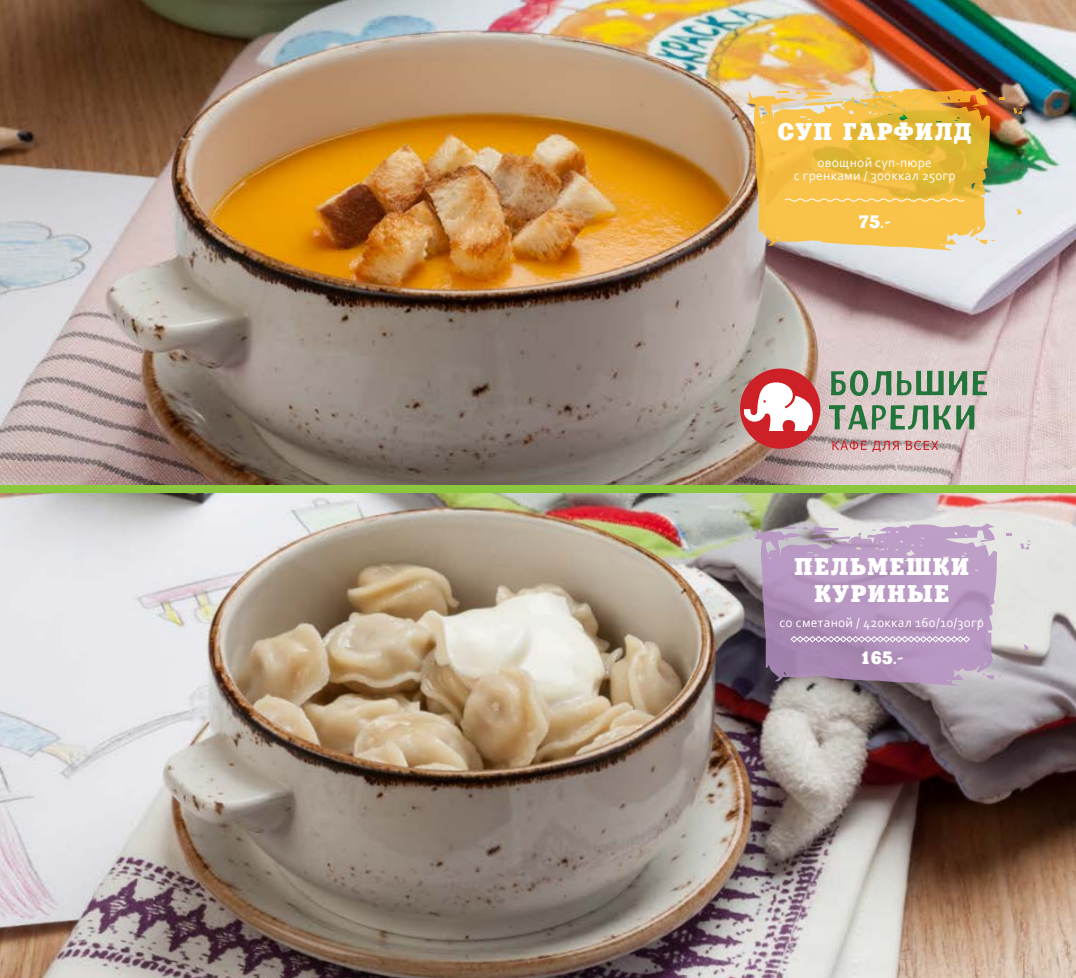
<style>
.page{position:relative;width:1076px;height:978px;background:#fff}
.page>*{position:absolute;margin:0;border:0;box-sizing:border-box;transform-origin:0 0}
.t1{font:700 24px/27px "Xenia";letter-spacing:.05em;color:#fff}
.t2{font:18px "Xenia C";color:#fff}
.t3{font:13.5px/13.5px "Corbel";letter-spacing:.02em;color:#fff;text-align:center}
.s1{font-family:"Tavolga Free"}
</style>
<div class="page">
<div style="left:0;top:485px;width:1076px;height:8px;background:#8dc63f"></div>
<img style="left:0;top:0;width:1076px;height:485px">
<img style="left:0;top:493px;width:1076px;height:485px">
<svg style="left:1016px;top:209px;width:6px;height:6px"></svg>
<svg style="left:1013px;top:103px;width:12px;height:11px"></svg>
<img style="left:747px;top:87px;width:258px;height:163px">
<svg style="left:1023px;top:644px;width:6px;height:6px"></svg>
<svg style="left:1020px;top:539px;width:13px;height:11px"></svg>
<svg style="left:754px;top:523px;width:258px;height:163px;background:#b59bbb"></svg>
<svg style="left:829px;top:405px;width:145px;height:25px;background:#8ea78e"></svg>
<svg style="left:949px;top:371px;width:38px;height:24px"></svg>
<svg style="left:897px;top:371px;width:46px;height:24px"></svg>
<svg style="left:831px;top:370px;width:60px;height:26px;background:#87a288"></svg>
<svg style="left:832px;top:441px;width:106px;height:11px"></svg>
<div style="left:740px;top:368px;width:80px;height:81px;background:#ce2127;border-radius:50%"></div>
<svg style="left:744px;top:382px;width:69px;height:49px"></svg>
<h1 class="t1" style="left:778px;top:119px;width:195px">Суп Гарфилд</h1>
<p class="t3" style="left:794px;top:155px;width:163px">овощной суп-пюре<br>с гренками / 300ккал 250гр</p>
<h2 class="t2" style="left:858px;top:211px;width:34px">75<span class="s1">.-</span></h2>
<h1 class="t1" style="left:814px;top:554px;width:155px;text-indent:118px">ки куриные</h1>
<p class="t3" style="left:779px;top:616px;width:206px">со сметаной / 420ккал 160/10/30гр</p>
<h1 class="t1" style="left:794px;top:554px;width:95px">Пельмеш</h1>
<h2 class="t2" style="left:860px;top:646px;width:45px">165<span class="s1">.-</span></h2>
</div>
